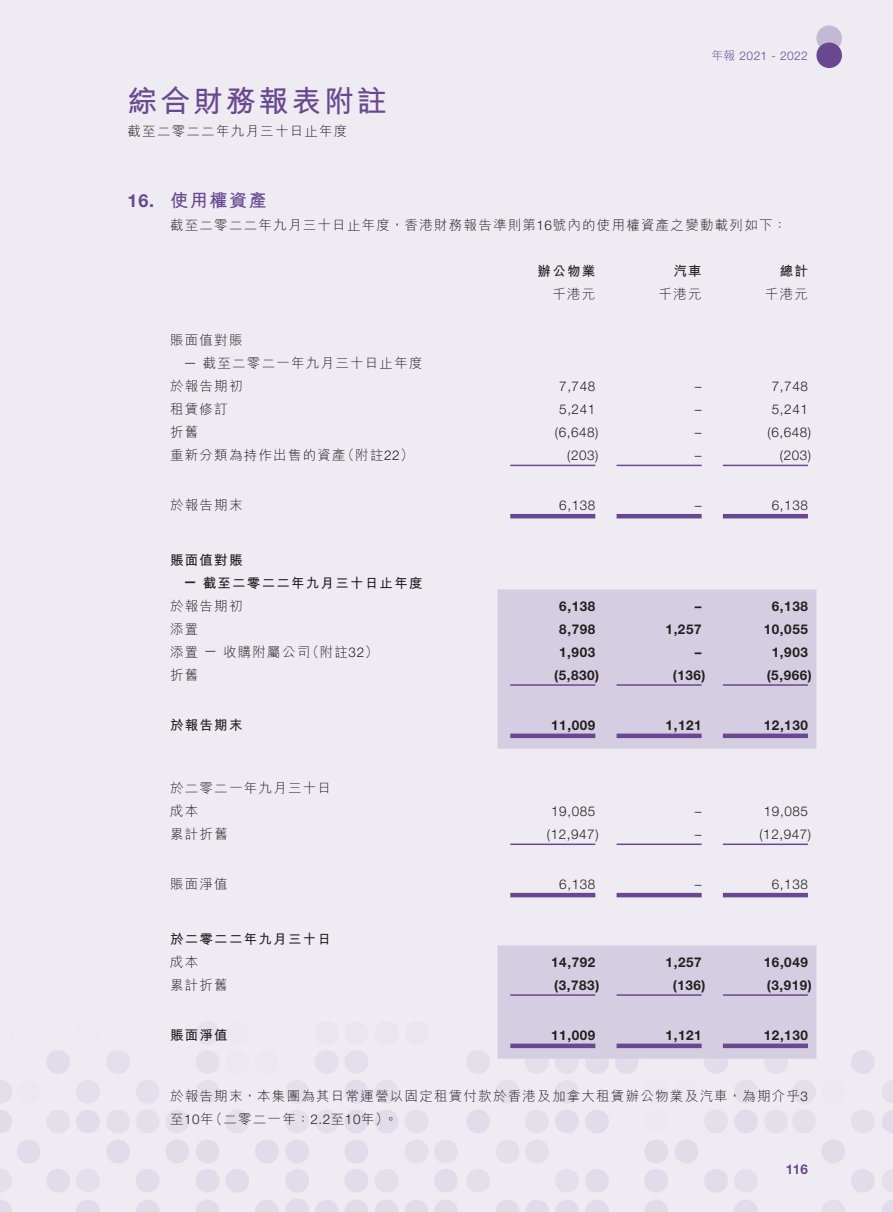
<style>
.page{position:relative;width:893px;height:1212px;background:#fff}
.page>*{position:absolute;margin:0;border:0;box-sizing:border-box;transform-origin:0 0}
.t1{font:700 30px "M Hei HK";letter-spacing:.09em;color:#69488f}
.t2{font:700 18px "M Hei HK";letter-spacing:.09em;color:#69488f}
.t3{font:300 13.5px/23px "M Hei HK";letter-spacing:.09em;color:#231f20}
.t4{font:700 13.5px "Helvetica Neue LT Std";letter-spacing:.04em;color:#231f20}
.t5{font:300 13.5px "Helvetica Neue LT Std";letter-spacing:.04em;color:#231f20}
.t6{font:700 13.5px/23px "M Hei HK";letter-spacing:.09em;color:#231f20}
.t7{font:700 13.5px "Helvetica Neue LT Std";color:#69488f}
.t8{font:300 12px "Helvetica Neue LT Std";letter-spacing:.03em;color:#69488f}
.s1{font-family:"M Hei HK"}
.s2{font-family:"Helvetica Neue LT Std"}
.s3{font-weight:300}
</style>
<div class="page">
<div style="left:816px;top:26px;width:26px;height:25px;background:#c4b9d5;border-radius:50%"></div>
<div style="left:816px;top:43px;width:26px;height:25px;background:#69488f;border-radius:50%"></div>
<svg style="left:497px;top:589px;width:319px;height:470px;background:#dfd9e8"></svg>
<hr style="left:510px;top:465px;width:85px;height:1px;background:#69488f">
<hr style="left:617px;top:465px;width:85px;height:1px;background:#69488f">
<hr style="left:723px;top:465px;width:85px;height:1px;background:#69488f">
<hr style="left:510px;top:514px;width:85px;height:4px;background:#69488f">
<hr style="left:617px;top:514px;width:85px;height:4px;background:#69488f">
<hr style="left:723px;top:514px;width:85px;height:4px;background:#69488f">
<hr style="left:510px;top:684px;width:85px;height:2px;background:#69488f">
<hr style="left:617px;top:684px;width:85px;height:2px;background:#69488f">
<hr style="left:723px;top:684px;width:85px;height:2px;background:#69488f">
<div style="left:510px;top:733px;width:85px;height:5px;background:#69488f"></div>
<div style="left:617px;top:733px;width:85px;height:5px;background:#69488f"></div>
<div style="left:723px;top:733px;width:85px;height:5px;background:#69488f"></div>
<hr style="left:510px;top:843px;width:85px;height:2px;background:#69488f">
<hr style="left:617px;top:843px;width:85px;height:2px;background:#69488f">
<hr style="left:723px;top:843px;width:85px;height:2px;background:#69488f">
<hr style="left:510px;top:893px;width:85px;height:4px;background:#69488f">
<hr style="left:617px;top:893px;width:85px;height:4px;background:#69488f">
<hr style="left:723px;top:893px;width:85px;height:4px;background:#69488f">
<hr style="left:510px;top:994px;width:85px;height:2px;background:#69488f">
<hr style="left:617px;top:994px;width:85px;height:2px;background:#69488f">
<hr style="left:723px;top:994px;width:85px;height:2px;background:#69488f">
<div style="left:510px;top:1043px;width:85px;height:5px;background:#69488f"></div>
<div style="left:617px;top:1043px;width:85px;height:5px;background:#69488f"></div>
<div style="left:723px;top:1043px;width:85px;height:5px;background:#69488f"></div>
<h1 class="t1" style="left:128px;top:79px;width:261px">綜合財務報表附註</h1>
<p class="t3" style="left:128px;top:119px;width:221px">截至二零二二年九月三十日止年度</p>
<p class="t8" style="left:711px;top:48px;width:98px"><span class="s1">年報</span> 2021 - 2022</p>
<h2 class="t2" style="left:128px;top:188px;width:141px"><span class="s2">16.</span> 使用權資產</h2>
<p class="t3" style="left:170px;top:214px;width:618px">截至二零二二年九月三十日止年度，香港財務報告準則第<span class="s2">16</span>號內的使用權資產之變動載列如下：</p>
<p class="t6" style="left:538px;top:259px;width:59px">辦公物業</p>
<p class="t6" style="left:673px;top:259px;width:30px">汽車</p>
<p class="t6" style="left:780px;top:259px;width:30px">總計</p>
<p class="t3" style="left:552px;top:283px;width:44px">千港元</p>
<p class="t3" style="left:659px;top:283px;width:44px">千港元</p>
<p class="t3" style="left:765px;top:283px;width:44px">千港元</p>
<p class="t3" style="left:170px;top:328px;width:74px">賬面值對賬</p>
<p class="t3" style="left:170px;top:351px;width:254px;text-indent:14px"><span class="s2">—</span> 截至二零二一年九月三十日止年度於報告期初</p>
<p class="t5" style="left:559px;top:378px;width:38px">7,748</p>
<p class="t5" style="left:695px;top:378px;width:8px">–</p>
<p class="t5" style="left:772px;top:378px;width:38px">7,748</p>
<p class="t3" style="left:170px;top:397px;width:59px">租賃修訂</p>
<p class="t5" style="left:559px;top:401px;width:38px">5,241</p>
<p class="t5" style="left:695px;top:401px;width:8px">–</p>
<p class="t5" style="left:772px;top:401px;width:38px">5,241</p>
<p class="t3" style="left:170px;top:420px;width:30px">折舊</p>
<p class="t5" style="left:555px;top:424px;width:45px">(6,648)</p>
<p class="t5" style="left:695px;top:424px;width:8px">–</p>
<p class="t5" style="left:767px;top:424px;width:45px">(6,648)</p>
<p class="t3" style="left:170px;top:443px;width:245px">重新分類為持作出售的資產（附註<span class="s2">22</span>）</p>
<p class="t5" style="left:567px;top:447px;width:33px">(203)</p>
<p class="t5" style="left:695px;top:447px;width:8px">–</p>
<p class="t5" style="left:780px;top:447px;width:33px">(203)</p>
<p class="t3" style="left:170px;top:494px;width:74px">於報告期末</p>
<p class="t5" style="left:559px;top:497px;width:38px">6,138</p>
<p class="t5" style="left:695px;top:497px;width:8px">–</p>
<p class="t5" style="left:772px;top:497px;width:38px">6,138</p>
<p class="t6" style="left:170px;top:547px;width:74px">賬面值對賬</p>
<p class="t6" style="left:170px;top:570px;width:254px;text-indent:14px"><span class="s2">—</span> 截至二零二二年九月三十日止年度<span class="s3">於報告期初</span></p>
<p class="t4" style="left:559px;top:597px;width:38px">6,138</p>
<p class="t4" style="left:695px;top:597px;width:8px">–</p>
<p class="t4" style="left:772px;top:597px;width:38px">6,138</p>
<p class="t3" style="left:170px;top:617px;width:30px">添置</p>
<p class="t4" style="left:559px;top:620px;width:38px">8,798</p>
<p class="t4" style="left:666px;top:620px;width:38px">1,257</p>
<p class="t4" style="left:764px;top:620px;width:46px">10,055</p>
<p class="t3" style="left:170px;top:640px;width:210px">添置 <span class="s2">—</span> 收購附屬公司（附註<span class="s2">32</span>）</p>
<p class="t4" style="left:559px;top:643px;width:38px">1,903</p>
<p class="t4" style="left:695px;top:643px;width:8px">–</p>
<p class="t4" style="left:772px;top:643px;width:38px">1,903</p>
<p class="t3" style="left:170px;top:663px;width:30px">折舊</p>
<p class="t4" style="left:554px;top:666px;width:47px">(5,830)</p>
<p class="t4" style="left:673px;top:666px;width:34px">(136)</p>
<p class="t4" style="left:767px;top:666px;width:47px">(5,966)</p>
<p class="t6" style="left:170px;top:712px;width:74px">於報告期末</p>
<p class="t4" style="left:551px;top:717px;width:46px">11,009</p>
<p class="t4" style="left:666px;top:717px;width:38px">1,121</p>
<p class="t4" style="left:764px;top:717px;width:46px">12,130</p>
<p class="t3" style="left:170px;top:776px;width:162px">於二零二一年九月三十日成本</p>
<p class="t5" style="left:551px;top:803px;width:46px">19,085</p>
<p class="t5" style="left:695px;top:803px;width:8px">–</p>
<p class="t5" style="left:764px;top:803px;width:46px">19,085</p>
<p class="t3" style="left:170px;top:822px;width:59px">累計折舊</p>
<p class="t5" style="left:547px;top:826px;width:53px">(12,947)</p>
<p class="t5" style="left:695px;top:826px;width:8px">–</p>
<p class="t5" style="left:759px;top:826px;width:53px">(12,947)</p>
<p class="t3" style="left:170px;top:872px;width:59px">賬面淨值</p>
<p class="t5" style="left:559px;top:876px;width:38px">6,138</p>
<p class="t5" style="left:695px;top:876px;width:8px">–</p>
<p class="t5" style="left:772px;top:876px;width:38px">6,138</p>
<p class="t6" style="left:170px;top:926px;width:162px">於二零二二年九月三十日</p>
<p class="t3" style="left:170px;top:950px;width:30px">成本</p>
<p class="t4" style="left:551px;top:953px;width:46px">14,792</p>
<p class="t4" style="left:666px;top:953px;width:38px">1,257</p>
<p class="t4" style="left:764px;top:953px;width:46px">16,049</p>
<p class="t3" style="left:170px;top:973px;width:59px">累計折舊</p>
<p class="t4" style="left:554px;top:976px;width:47px">(3,783)</p>
<p class="t4" style="left:673px;top:976px;width:34px">(136)</p>
<p class="t4" style="left:767px;top:976px;width:47px">(3,919)</p>
<p class="t6" style="left:170px;top:1022px;width:59px">賬面淨值</p>
<p class="t4" style="left:551px;top:1027px;width:46px">11,009</p>
<p class="t4" style="left:666px;top:1027px;width:38px">1,121</p>
<p class="t4" style="left:764px;top:1027px;width:46px">12,130</p>
<p class="t3" style="left:170px;top:1084px;width:639px">於報告期末，本集團為其日常運營以固定租賃付款於香港及加拿大租賃辦公物業及汽車，為期介乎<span class="s2">3</span>至<span class="s2">10</span>年（二零二一年：<span class="s2">2.2</span>至<span class="s2">10</span>年）。</p>
<p class="t7" style="left:786px;top:1161px;width:24px">116</p>
</div>
